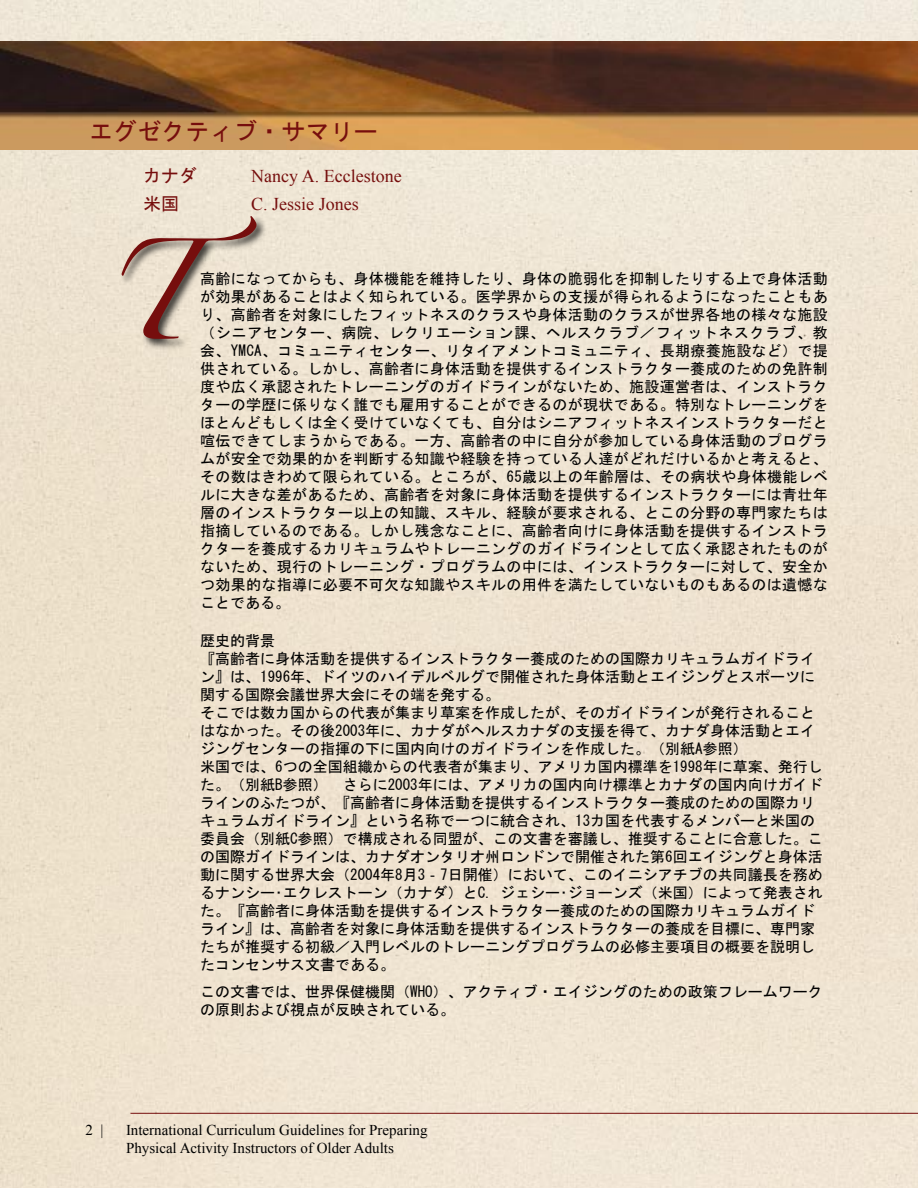
<style>
.page{position:relative;width:918px;height:1188px;background:#fff}
.page>*{position:absolute;margin:0;border:0;box-sizing:border-box;transform-origin:0 0}
.t1{font:24px "MS Gothic";color:#760e0d}
.t2{font:18px "Times New Roman";color:#760e0d}
.t3{font:18px "MS Gothic";color:#760e0d}
.t4{font:15px/18px "MS Gothic";color:#000}
.t5{font:15px/18px "Times New Roman";color:#000}
</style>
<div class="page">
<img style="left:0;top:0;width:918px;height:1188px">
<hr style="left:130px;top:1113px;width:788px;height:1px;background:#760e0d">
<img style="left:0;top:41px;width:918px;height:108px">
<div style="left:118px;top:214px;width:151px;height:137px;background:#000;opacity:.75"></div>
<svg style="left:122px;top:216px;width:134px;height:123px;background:#d5c1b2"></svg>
<svg style="left:86px;top:1125px;width:6px;height:10px"></svg>
<h1 class="t1" style="left:89px;top:119px;width:290px">エグゼクティブ・サマリー</h1>
<p class="t3" style="left:143px;top:167px;width:55px">カナダ</p>
<p class="t2" style="left:251px;top:164px;width:152px">Nancy A. Ecclestone</p>
<p class="t3" style="left:143px;top:195px;width:37px">米国</p>
<p class="t2" style="left:251px;top:192px;width:109px">C. Jessie Jones</p>
<p class="t4" style="left:200px;top:269px;width:629px;text-align:justify">高齢になってからも、身体機能を維持したり、身体の脆弱化を抑制したりする上で身体活動が効果があることはよく知られている。医学界からの支援が得られるようになったこともあり、高齢者を対象にしたフィットネスのクラスや身体活動のクラスが世界各地の様々な施設（シニアセンター、病院、レクリエーション課、ヘルスクラブ／フィットネスクラブ、教会、YMCA、コミュニティセンター、リタイアメントコミュニティ、長期療養施設など）で提供されている。しかし、高齢者に身体活動を提供するインストラクター養成のための免許制度や広く承認されたトレーニングのガイドラインがないため、施設運営者は、インストラクターの学歴に係りなく誰でも雇用することができるのが現状である。特別なトレーニングをほとんどもしくは全く受けていなくても、自分はシニアフィットネスインストラクターだと喧伝できてしまうからである。一方、高齢者の中に自分が参加している身体活動のプログラムが安全で効果的かを判断する知識や経験を持っている人達がどれだけいるかと考えると、その数はきわめて限られている。ところが、65歳以上の年齢層は、その病状や身体機能レベルに大きな差があるため、高齢者を対象に身体活動を提供するインストラクターには青壮年層のインストラクター以上の知識、スキル、経験が要求される、とこの分野の専門家たちは指摘しているのである。しかし残念なことに、高齢者向けに身体活動を提供するインストラクターを養成するカリキュラムやトレーニングのガイドラインとして広く承認されたものがないため、現行のトレーニング・プログラムの中には、インストラクターに対して、安全かつ効果的な指導に必要不可欠な知識やスキルの用件を満たしていないものもあるのは遺憾なことである。</p>
<p class="t4" style="left:200px;top:632px;width:624px">歴史的背景<br>『高齢者に身体活動を提供するインストラクター養成のための国際カリキュラムガイドライン』は、1996年、ドイツのハイデルベルグで開催された身体活動とエイジングとスポーツに関する国際会議世界大会にその端を発する。<br>そこでは数カ国からの代表が集まり草案を作成したが、そのガイドラインが発行されることはなかった。その後2003年に、カナダがヘルスカナダの支援を得て、カナダ身体活動とエイジングセンターの指揮の下に国内向けのガイドラインを作成した。（別紙A参照）<br>米国では、6つの全国組織からの代表者が集まり、アメリカ国内標準を1998年に草案、発行した。（別紙B参照）　さらに2003年には、アメリカの国内向け標準とカナダの国内向けガイドラインのふたつが、『高齢者に身体活動を提供するインストラクター養成のための国際カリキュラムガイドライン』という名称で一つに統合され、13カ国を代表するメンバーと米国の委員会（別紙C参照）で構成される同盟が、この文書を審議し、推奨することに合意した。この国際ガイドラインは、カナダオンタリオ州ロンドンで開催された第6回エイジングと身体活動に関する世界大会（2004年8月3‐7日開催）において、このイニシアチブの共同議長を務めるナンシー･エクレストーン（カナダ）とC. ジェシー･ジョーンズ（米国）によって発表された。『高齢者に身体活動を提供するインストラクター養成のための国際カリキュラムガイドライン』は、高齢者を対象に身体活動を提供するインストラクターの養成を目標に、専門家たちが推奨する初級／入門レベルのトレーニングプログラムの必修主要項目の概要を説明したコンセンサス文書である。</p>
<p class="t4" style="left:200px;top:983px;width:624px">この文書では、世界保健機関（WHO）、アクティブ・エイジングのための政策フレームワークの原則および視点が反映されている。</p>
<p class="t5" style="left:100px;top:1120px;width:4px">|</p>
<p class="t5" style="left:126px;top:1120px;width:303px">International Curriculum Guidelines for Preparing<br>Physical Activity Instructors of Older Adults</p>
</div>
